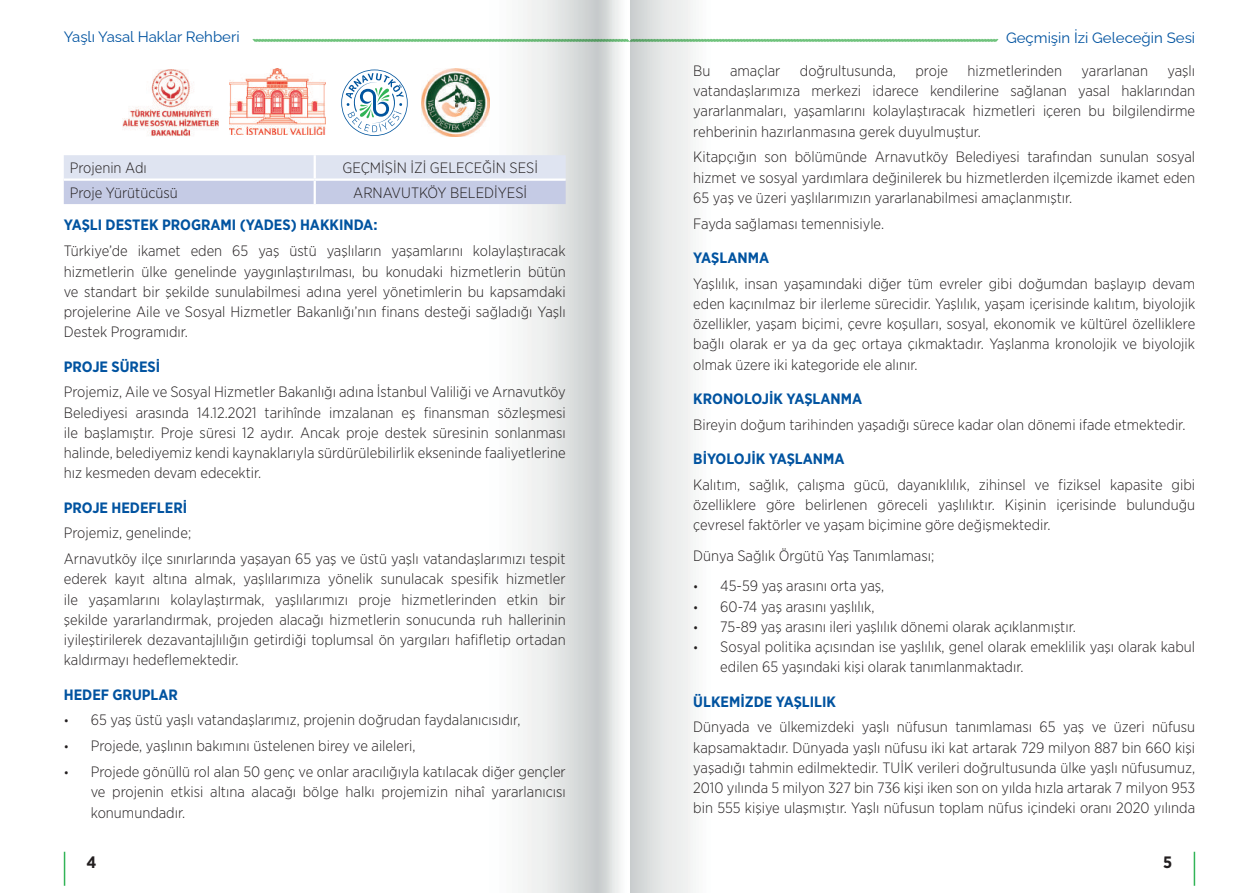
<style>
.page{position:relative;width:1259px;height:893px;background:#fff}
.page>*{position:absolute;margin:0;border:0;box-sizing:border-box;transform-origin:0 0}
.t1{font:700 16.5px "Gotham Narrow";color:#231f20}
.t2{font:300 15px/20.2px "Gotham Narrow";color:#231f20;text-align:justify}
.t3{font:700 15px "Gotham Narrow";color:#0153a0}
.t4{font:15px "Raleway";color:#0153a0}
.s1{font-weight:400;font-size:12px}
</style>
<div class="page">
<hr style="left:1193px;top:852px;width:2px;height:34px;background:#32b457">
<hr style="left:64px;top:852px;width:1px;height:34px;background:#32b457">
<svg style="left:252px;top:39px;width:747px;height:3px"></svg>
<svg style="left:64px;top:155px;width:502px;height:49px"></svg>
<hr style="left:314px;top:155px;width:2px;height:24px;background:#fff">
<hr style="left:64px;top:179px;width:251px;height:2px;background:#fff">
<hr style="left:315px;top:179px;width:251px;height:2px;background:#fff">
<hr style="left:314px;top:181px;width:2px;height:23px;background:#fff">
<img style="left:229px;top:68px;width:96px;height:67px">
<img style="left:122px;top:69px;width:97px;height:68px">
<img style="left:421px;top:69px;width:68px;height:68px">
<svg style="left:341px;top:70px;width:67px;height:66px"></svg>
<p class="t4" style="left:64px;top:25px;width:177px">Yaşlı Yasal Haklar Rehberi</p>
<p class="t4" style="left:1006px;top:25px;width:191px">Geçmişin İzi Geleceğin Sesi</p>
<p class="t2" style="left:70px;top:158px;width:78px">Projenin Adı</p>
<p class="t2" style="left:342px;top:158px;width:197px">GEÇMİŞİN İZİ GELECEĞİN SESİ</p>
<p class="t2" style="left:70px;top:182px;width:110px">Proje Yürütücüsü</p>
<p class="t2" style="left:353px;top:182px;width:175px">ARNAVUTKÖY BELEDİYESİ</p>
<p class="t3" style="left:64px;top:216px;width:315px">YAŞLI DESTEK PROGRAMI (YADES) HAKKINDA:</p>
<p class="t2" style="left:64px;top:240px;width:503px">Türkiye’de ikamet eden 65 yaş üstü yaşlıların yaşamlarını kolaylaştıracak hizmetlerin ülke genelinde yaygınlaştırılması, bu konudaki hizmetlerin bütün ve standart bir şekilde sunulabilmesi adına yerel yönetimlerin bu kapsamdaki projelerine Aile ve Sosyal Hizmetler Bakanlığı’nın finans desteği sağladığı Yaşlı Destek Programıdır.</p>
<p class="t3" style="left:64px;top:357px;width:98px">PROJE SÜRESİ</p>
<p class="t2" style="left:64px;top:382px;width:503px">Projemiz, Aile ve Sosyal Hizmetler Bakanlığı adına İstanbul Valiliği ve Arnavutköy Belediyesi arasında 14.12.2021 tarihînde imzalanan eş finansman sözleşmesi ile başlamıştır. Proje süresi 12 aydır. Ancak proje destek süresinin sonlanması halinde, belediyemiz kendi kaynaklarıyla sürdürülebilirlik ekseninde faaliyetlerine hız kesmeden devam edecektir.</p>
<p class="t3" style="left:64px;top:498px;width:125px">PROJE HEDEFLERİ</p>
<p class="t2" style="left:64px;top:520px;width:503px;line-height:25.8px">Projemiz, genelinde;<br>Arnavutköy ilçe sınırlarında yaşayan 65 yaş ve üstü yaşlı vatandaşlarımızı tespit</p>
<p class="t2" style="left:64px;top:569px;width:503px">ederek kayıt altına almak, yaşlılarımıza yönelik sunulacak spesifik hizmetler ile yaşamlarını kolaylaştırmak, yaşlılarımızı proje hizmetlerinden etkin bir şekilde yararlandırmak, projeden alacağı hizmetlerin sonucunda ruh hallerinin iyileştirilerek dezavantajlılığın getirdiği toplumsal ön yargıları hafifletip ortadan kaldırmayı hedeflemektedir.</p>
<p class="t3" style="left:64px;top:685px;width:116px">HEDEF GRUPLAR</p>
<p class="t2" style="left:64px;top:710px;width:458px"><span class="s1">•</span> 65 yaş üstü yaşlı vatandaşlarımız, projenin doğrudan faydalanıcısıdır,</p>
<p class="t2" style="left:64px;top:735px;width:353px"><span class="s1">•</span> Projede, yaşlının bakımını üstelenen birey ve aileleri,</p>
<p class="t2" style="left:91px;top:761px;width:476px;text-indent:-27px"><span class="s1">•</span> Projede gönüllü rol alan 50 genç ve onlar aracılığıyla katılacak diğer gençler ve projenin etkisi altına alacağı bölge halkı projemizin nihaî yararlanıcısı konumundadır.</p>
<p class="t2" style="left:693px;top:60px;width:503px;text-indent:474px">yaşlı vatandaşlarımıza merkezi idarece kendilerine sağlanan yasal haklarından yararlanmaları, yaşamlarını kolaylaştıracak hizmetleri içeren bu bilgilendirme rehberinin hazırlanmasına gerek duyulmuştur.</p>
<p class="t2" style="left:693px;top:147px;width:503px">Kitapçığın son bölümünde Arnavutköy Belediyesi tarafından sunulan sosyal hizmet ve sosyal yardımlara değinilerek bu hizmetlerden ilçemizde ikamet eden 65 yaş ve üzeri yaşlılarımızın yararlanabilmesi amaçlanmıştır.</p>
<p class="t2" style="left:693px;top:213px;width:192px">Fayda sağlaması temennisiyle.</p>
<p class="t3" style="left:693px;top:248px;width:77px">YAŞLANMA</p>
<p class="t2" style="left:693px;top:273px;width:503px">Yaşlılık, insan yaşamındaki diğer tüm evreler gibi doğumdan başlayıp devam eden kaçınılmaz bir ilerleme sürecidir. Yaşlılık, yaşam içerisinde kalıtım, biyolojik özellikler, yaşam biçimi, çevre koşulları, sosyal, ekonomik ve kültürel özelliklere bağlı olarak er ya da geç ortaya çıkmaktadır. Yaşlanma kronolojik ve biyolojik olmak üzere iki kategoride ele alınır.</p>
<p class="t3" style="left:693px;top:389px;width:170px">KRONOLOJİK YAŞLANMA</p>
<p class="t2" style="left:693px;top:414px;width:494px">Bireyin doğum tarihinden yaşadığı sürece kadar olan dönemi ifade etmektedir.</p>
<p class="t3" style="left:693px;top:449px;width:153px">BİYOLOJİK YAŞLANMA</p>
<p class="t2" style="left:693px;top:474px;width:503px">Kalıtım, sağlık, çalışma gücü, dayanıklılık, zihinsel ve fiziksel kapasite gibi özelliklere göre belirlenen göreceli yaşlılıktır. Kişinin içerisinde bulunduğu çevresel faktörler ve yaşam biçimine göre değişmektedir.</p>
<p class="t2" style="left:693px;top:545px;width:242px">Dünya Sağlık Örgütü Yaş Tanımlaması;</p>
<p class="t2" style="left:693px;top:576px;width:192px"><span class="s1">•</span> 45-59 yaş arasını orta yaş,</p>
<p class="t2" style="left:693px;top:596px;width:183px"><span class="s1">•</span> 60-74 yaş arasını yaşlılık,</p>
<p class="t2" style="left:693px;top:616px;width:384px"><span class="s1">•</span> 75-89 yaş arasını ileri yaşlılık dönemi olarak açıklanmıştır.</p>
<p class="t2" style="left:720px;top:636px;width:476px;text-indent:-27px"><span class="s1">•</span> Sosyal politika açısından ise yaşlılık, genel olarak emeklilik yaşı olarak kabul edilen 65 yaşındaki kişi olarak tanımlanmaktadır.</p>
<p class="t3" style="left:693px;top:692px;width:144px">ÜLKEMİZDE YAŞLILIK</p>
<p class="t2" style="left:693px;top:717px;width:503px">Dünyada ve ülkemizdeki yaşlı nüfusun tanımlaması 65 yaş ve üzeri nüfusu kapsamaktadır. Dünyada yaşlı nüfusu iki kat artarak 729 milyon 887 bin 660 kişi yaşadığı tahmin edilmektedir. TUİK verileri doğrultusunda ülke yaşlı nüfusumuz, 2010 yılında 5 milyon 327 bin 736 kişi iken son on yılda hızla artarak 7 milyon 953 bin 555 kişiye ulaşmıştır. Yaşlı nüfusun toplam nüfus içindeki oranı 2020 yılında</p>
<p class="t2" style="left:693px;top:60px;width:19px">Bu</p>
<p class="t2" style="left:730px;top:60px;width:52px">amaçlar</p>
<p class="t2" style="left:800px;top:60px;width:98px">doğrultusunda,</p>
<p class="t2" style="left:915px;top:60px;width:34px">proje</p>
<p class="t2" style="left:967px;top:60px;width:96px">hizmetlerinden</p>
<p class="t2" style="left:1081px;top:60px;width:68px">yararlanan</p>
<p class="t1" style="left:87px;top:852px;width:11px">4</p>
<p class="t1" style="left:1163px;top:852px;width:11px">5</p>
</div>
